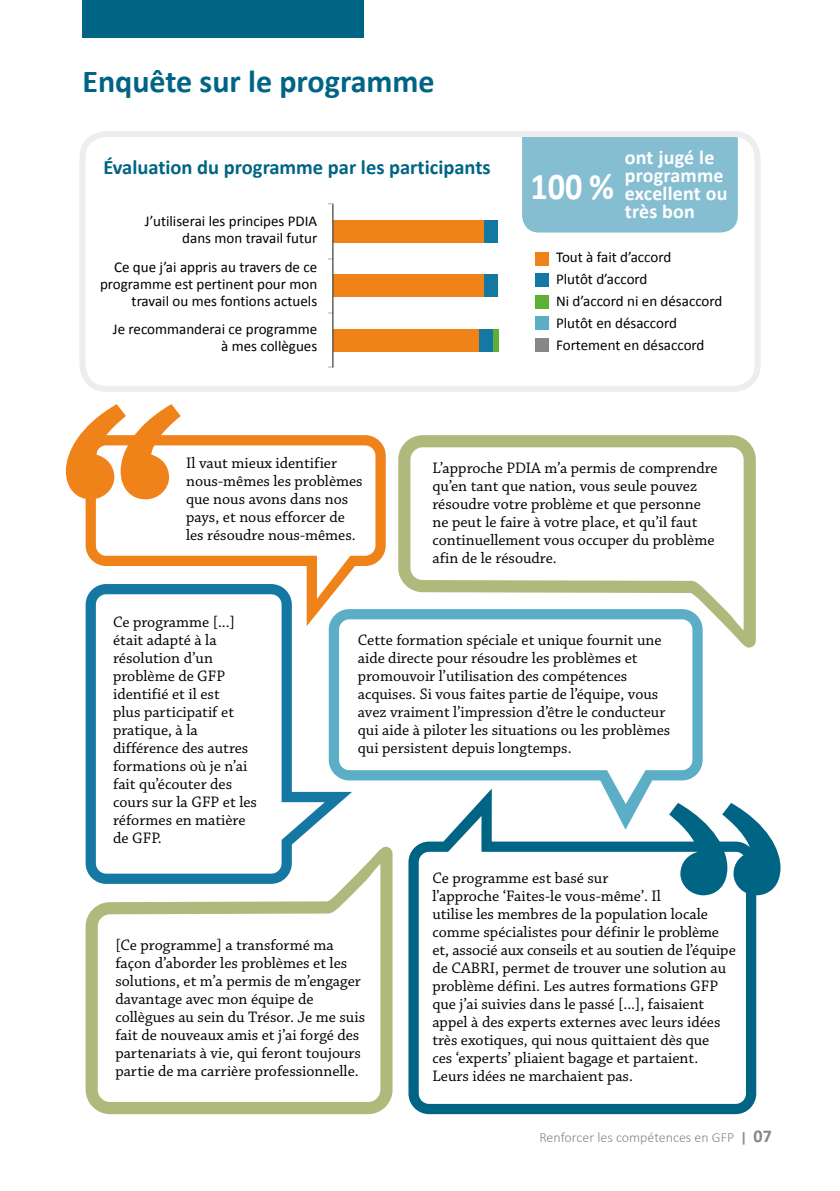
<style>
.page{position:relative;width:840px;height:1191px;background:#fff}
.page>*{position:absolute;margin:0;border:0;box-sizing:border-box;transform-origin:0 0}
.t1{font:700 38px "Calibri";color:#fff;scale:.9 1}
.t2{font:700 32px "Calibri";color:#006484}
.t3{font:700 20.4px "Calibri";color:#006484}
.t4{font:700 20px/18px "Calibri";letter-spacing:.01em;color:#fff}
.t5{font:16px/18px "Chaparral Pro";color:#000}
.t6{font:15px/17px "Calibri";color:#000;text-align:right}
.t7{font:300 14px "Calibri";color:#878787}
.s1{font-weight:700}
.s2{font-weight:700;font-size:18px}
</style>
<div class="page">
<div style="left:522px;top:138px;width:215px;height:94px;background:#86bed1"></div>
<svg style="left:398px;top:435px;width:357px;height:212px"></svg>
<svg style="left:85px;top:846px;width:307px;height:268px"></svg>
<svg style="left:352px;top:609px;width:350px;height:179px"></svg>
<svg style="left:86px;top:435px;width:299px;height:191px"></svg>
<svg style="left:408px;top:788px;width:347px;height:326px"></svg>
<svg style="left:86px;top:584px;width:266px;height:300px"></svg>
<div style="left:79px;top:131px;width:681px;height:261px;border:6px solid #ededed;border-radius:24px"></div>
<div style="left:333px;top:220px;width:151px;height:23px;background:#f0821a"></div>
<div style="left:484px;top:220px;width:14px;height:23px;background:#1578a3"></div>
<div style="left:333px;top:275px;width:151px;height:22px;background:#f0821a"></div>
<div style="left:484px;top:275px;width:14px;height:22px;background:#1578a3"></div>
<div style="left:333px;top:329px;width:146px;height:22px;background:#f0821a"></div>
<div style="left:479px;top:329px;width:13px;height:22px;background:#1578a3"></div>
<div style="left:492px;top:329px;width:6px;height:22px;background:#5eb035"></div>
<hr style="left:332px;top:204px;width:1px;height:163px;background:#3c3c3b">
<svg style="left:66px;top:404px;width:115px;height:95px"></svg>
<svg style="left:668px;top:803px;width:112px;height:92px"></svg>
<div style="left:534px;top:252px;width:14px;height:14px;background:#f0821a"></div>
<div style="left:534px;top:274px;width:14px;height:13px;background:#1578a3"></div>
<div style="left:534px;top:295px;width:14px;height:14px;background:#5eb035"></div>
<div style="left:534px;top:317px;width:14px;height:13px;background:#5baec5"></div>
<div style="left:534px;top:338px;width:14px;height:14px;background:#878787"></div>
<div style="left:82px;top:0;width:281px;height:37px;background:#006484"></div>
<h2 class="t2" style="left:82px;top:61px;width:353px">Enquête sur le programme</h2>
<p class="t3" style="left:103px;top:154px;width:388px">Évaluation du programme par les participants</p>
<p class="t6" style="left:145px;top:213px;width:174px">J’utiliserai les principes PDIA dans mon travail futur</p>
<p class="t6" style="left:100px;top:258px;width:218px">Ce que j’ai appris au travers de ce programme est pertinent pour mon travail ou mes fontions actuels</p>
<p class="t6" style="left:113px;top:320px;width:206px">Je recommanderai ce programme à mes collègues</p>
<h1 class="t1" style="left:530px;top:162px;width:95px">100 %</h1>
<p class="t4" style="left:624px;top:148px;width:104px">ont jugé le programme excellent ou très bon</p>
<p class="t6" style="left:555px;top:246px;width:168px;line-height:22px;text-align:left">Tout à fait d’accord<br>Plutôt d’accord<br>Ni d’accord ni en désaccord<br>Plutôt en désaccord<br>Fortement en désaccord</p>
<p class="t5" style="left:186px;top:454px;width:178px">Il vaut mieux identifier nous-mêmes les problèmes que nous avons dans nos pays, et nous efforcer de les résoudre nous-mêmes.</p>
<p class="t5" style="left:432px;top:459px;width:286px">L’approche PDIA m’a permis de comprendre qu’en tant que nation, vous seule pouvez résoudre votre problème et que personne ne peut le faire à votre place, et qu’il faut continuellement vous occuper du problème afin de le résoudre.</p>
<p class="t5" style="left:113px;top:613px;width:145px">Ce programme [...] était adapté à la résolution d’un problème de GFP identifié et il est<br>plus participatif et pratique, à la différence des autres formations où je n’ai fait qu’écouter des cours sur la GFP et les réformes en matière de GFP.</p>
<p class="t5" style="left:357px;top:631px;width:314px">Cette formation spéciale et unique fournit une aide directe pour résoudre les problèmes et promouvoir l’utilisation des compétences acquises. Si vous faites partie de l’équipe, vous avez vraiment l’impression d’être le conducteur qui aide à piloter les situations ou les problèmes qui persistent depuis longtemps.</p>
<p class="t5" style="left:115px;top:936px;width:251px">[Ce programme] a transformé ma façon d’aborder les problèmes et les solutions, et m’a permis de m’engager davantage avec mon équipe de collègues au sein du Trésor. Je me suis fait de nouveaux amis et j’ai forgé des partenariats à vie, qui feront toujours partie de ma carrière professionnelle.</p>
<p class="t5" style="left:432px;top:870px;width:305px">Ce programme est basé sur<br>l’approche ‘Faites-le vous-même’. Il<br>utilise les membres de la population locale comme spécialistes pour définir le problème et, associé aux conseils et au soutien de l’équipe de CABRI, permet de trouver une solution au problème défini. Les autres formations GFP que j’ai suivies dans le passé [...], faisaient appel à des experts externes avec leurs idées très exotiques, qui nous quittaient dès que<br>ces ‘experts’ pliaient bagage et partaient.<br>Leurs idées ne marchaient pas.</p>
<p class="t7" style="left:539px;top:1128px;width:234px">Renforcer les compétences en GFP <span class="s1">|</span> <span class="s2">07</span></p>
</div>
